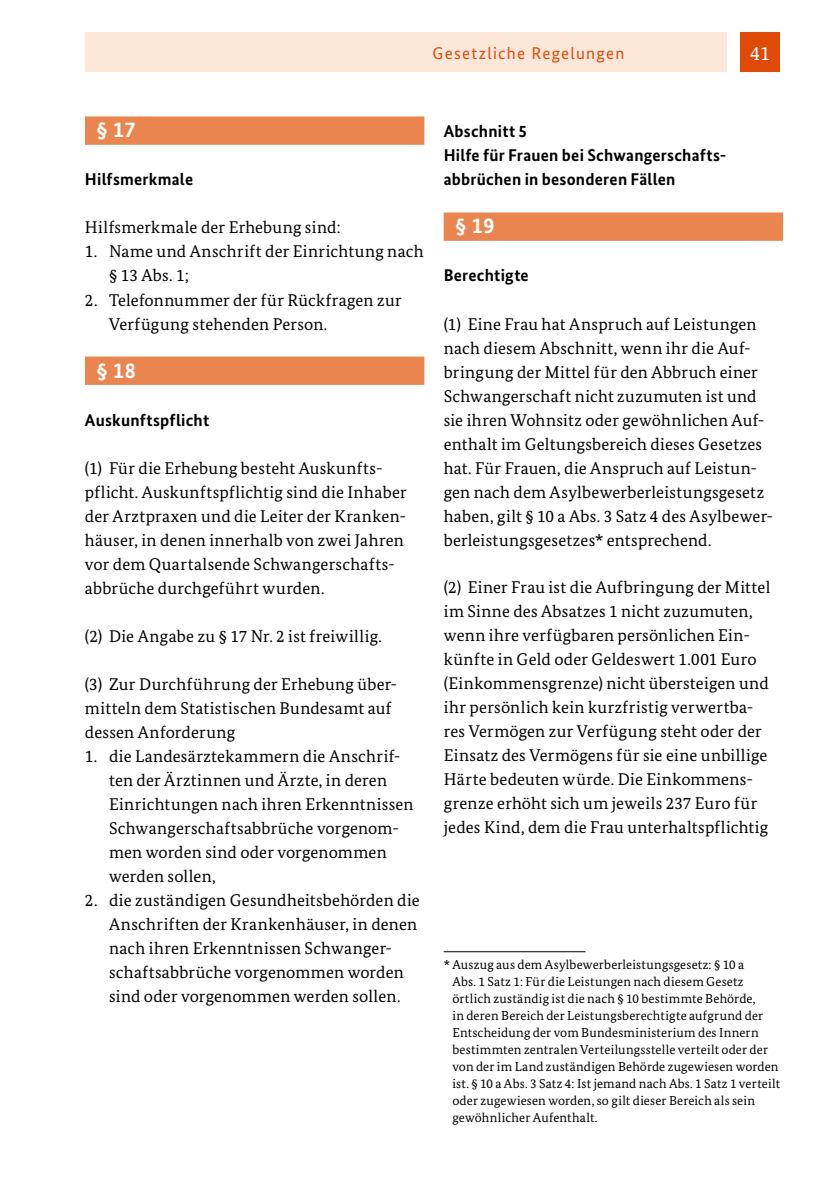
<style>
.page{position:relative;width:840px;height:1191px;background:#fff}
.page>*{position:absolute;margin:0;border:0;box-sizing:border-box;transform-origin:0 0}
.Para_Paragraph_H4{font:700 22px "Bundes Sans";color:#fff}
.t1{font:20px "Bundes Serif";color:#fff}
.Para_para_fließ{font:17px/24px "Bundes Serif";letter-spacing:.015em;color:#000}
.Para_Para_Abschnitt_H3{font:700 17px/24px "Bundes Sans";letter-spacing:.015em;color:#000}
.Para_para_SHL_H4{font:700 17px "Bundes Sans";letter-spacing:.015em;color:#000}
.t2{font:17px "Bundes Sans";letter-spacing:.07em;color:#e04a09}
.Para_para_fließ-2{font:13px/17px "Bundes Serif";letter-spacing:.01em;color:#000}
</style>
<div class="page">
<div style="left:740px;top:32px;width:39px;height:40px;background:#e04a09"></div>
<div style="left:85px;top:32px;width:641px;height:40px;background:#fce7d8"></div>
<div style="left:85px;top:116px;width:339px;height:29px;background:#eb854f"></div>
<div style="left:85px;top:356px;width:339px;height:29px;background:#eb854f"></div>
<div style="left:443px;top:212px;width:339px;height:29px;background:#eb854f"></div>
<hr style="left:443px;top:951px;width:142px;height:1px;background:#000">
<p class="t2" style="left:432px;top:43px;width:193px">Gesetzliche Regelungen</p>
<p class="t1" style="left:749px;top:41px;width:21px">41</p>
<h4 class="Para_Paragraph_H4" style="left:96px;top:116px;width:41px">§ 17</h4>
<h4 class="Para_para_SHL_H4" style="left:85px;top:169px;width:110px">Hilfsmerkmale</h4>
<p class="Para_para_fließ" style="left:85px;top:215px;width:257px">Hilfsmerkmale der Erhebung sind:</p>
<p class="Para_para_fließ" style="left:109px;top:239px;width:316px;text-indent:-24px">1. Name und Anschrift der Einrichtung nach § 13 Abs. 1;</p>
<p class="Para_para_fließ" style="left:109px;top:287px;width:294px;text-indent:-24px">2. Telefonnummer der für Rückfragen zur<br>Verfügung stehenden Person.</p>
<h4 class="Para_Paragraph_H4" style="left:96px;top:356px;width:41px">§ 18</h4>
<h4 class="Para_para_SHL_H4" style="left:85px;top:409px;width:126px">Auskunftspflicht</h4>
<p class="Para_para_fließ" style="left:85px;top:455px;width:323px">(1) Für die Erhebung besteht Auskunfts&shy;pflicht. Auskunftspflichtig sind die Inhaber der Arztpraxen und die Leiter der Kranken&shy;häuser, in denen innerhalb von zwei Jahren vor dem Quartalsende Schwangerschafts&shy;abbrüche durchgeführt wurden.</p>
<p class="Para_para_fließ" style="left:85px;top:623px;width:298px">(2) Die Angabe zu § 17 Nr. 2 ist freiwillig.</p>
<p class="Para_para_fließ" style="left:85px;top:671px;width:313px">(3) Zur Durchführung der Erhebung über&shy;mitteln dem Statistischen Bundesamt auf dessen Anforderung</p>
<p class="Para_para_fließ" style="left:109px;top:743px;width:306px;text-indent:-24px">1. die Landesärztekammern die Anschrif&shy;ten der Ärztinnen und Ärzte, in deren Einrichtungen nach ihren Erkenntnissen Schwangerschaftsabbrüche vorgenom&shy;men worden sind oder vorgenommen werden sollen,</p>
<p class="Para_para_fließ" style="left:109px;top:887px;width:312px;text-indent:-24px">2. die zuständigen Gesundheitsbehörden die Anschriften der Krankenhäuser, in denen nach ihren Erkenntnissen Schwanger&shy;schaftsabbrüche vorgenommen worden sind oder vorgenommen werden sollen.</p>
<h3 class="Para_Para_Abschnitt_H3" style="left:443px;top:119px;width:284px">Abschnitt 5<br>Hilfe für Frauen bei Schwangerschafts&shy;abbrüchen in besonderen Fällen</h3>
<h4 class="Para_Paragraph_H4" style="left:455px;top:212px;width:41px">§ 19</h4>
<h4 class="Para_para_SHL_H4" style="left:443px;top:265px;width:87px">Berechtigte</h4>
<p class="Para_para_fließ" style="left:443px;top:311px;width:331px">(1) Eine Frau hat Anspruch auf Leistungen nach diesem Abschnitt, wenn ihr die Auf&shy;bringung der Mittel für den Abbruch einer Schwangerschaft nicht zuzumuten ist und sie ihren Wohnsitz oder gewöhnlichen Auf&shy;enthalt im Geltungsbereich dieses Gesetzes hat. Für Frauen, die Anspruch auf Leistun&shy;gen nach dem Asylbewerberleistungsgesetz haben, gilt § 10 a Abs. 3 Satz 4 des Asylbewer&shy;berleistungsgesetzes* entsprechend.<sup>1</sup></p>
<p class="Para_para_fließ" style="left:443px;top:575px;width:328px">(2) Einer Frau ist die Aufbringung der Mittel im Sinne des Absatzes 1 nicht zuzumuten, wenn ihre verfügbaren persönlichen Ein&shy;künfte in Geld oder Geldeswert 1.001 Euro (Einkommensgrenze) nicht übersteigen und ihr persönlich kein kurzfristig verwertba&shy;res Vermögen zur Verfügung steht oder der Einsatz des Vermögens für sie eine unbillige Härte bedeuten würde. Die Einkommens&shy;grenze erhöht sich um jeweils 237 Euro für jedes Kind, dem die Frau unterhaltspflichtig</p>
<p class="Para_para_fließ-2" style="left:452px;top:955px;width:329px;text-indent:-9px">* Auszug aus dem Asylbewerberleistungsgesetz: § 10 a<br>Abs. 1 Satz 1: Für die Leistungen nach diesem Gesetz örtlich zuständig ist die nach § 10 bestimmte Behörde,<br>in deren Bereich der Leistungsberechtigte aufgrund der Entscheidung der vom Bundesministerium des Innern bestimmten zentralen Verteilungsstelle verteilt oder der von der im Land zuständigen Behörde zugewiesen worden ist. § 10 a Abs. 3 Satz 4: Ist jemand nach Abs. 1 Satz 1 verteilt oder zugewiesen worden, so gilt dieser Bereich als sein gewöhnlicher Aufenthalt.</p>
</div>
